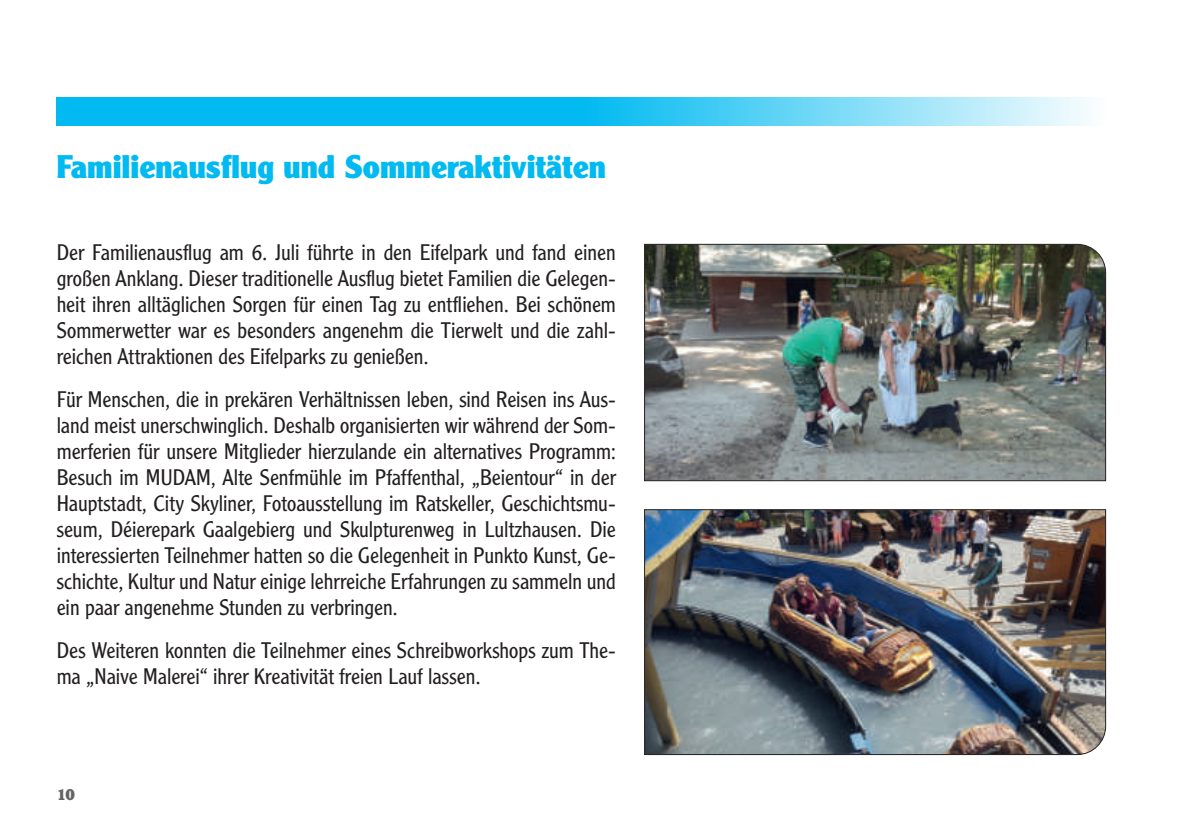
<style>
.page{position:relative;width:1191px;height:840px;background:#fff}
.page>*{position:absolute;margin:0;border:0;box-sizing:border-box;transform-origin:0 0}
.t1{font:900 32px "Clearface Gothic LT Std";color:#00baf1}
.t2{font:300 22px/26px "Clearface Gothic LT Std";color:#231f20;text-align:justify}
.t3{font:900 16px "Clearface Gothic LT Std";color:#636366}
</style>
<div class="page">
<svg style="left:57px;top:98px;width:1031px;height:28px;background:#3ccaf4"></svg>
<img style="left:644px;top:243px;width:462px;height:238px">
<img style="left:644px;top:509px;width:462px;height:245px">
<h1 class="t1" style="left:57px;top:148px;width:551px">Familienausflug und Sommeraktivitäten</h1>
<p class="t2" style="left:57px;top:239px;width:561px">Der Familienausflug am 6. Juli führte in den Eifelpark und fand einen großen Anklang. Dieser traditionelle Ausflug bietet Familien die Gelegen&shy;heit ihren alltäglichen Sorgen für einen Tag zu entfliehen. Bei schönem Sommerwetter war es besonders angenehm die Tierwelt und die zahl&shy;reichen Attraktionen des Eifelparks zu genießen.</p>
<p class="t2" style="left:57px;top:386px;width:561px">Für Menschen, die in prekären Verhältnissen leben, sind Reisen ins Aus&shy;land meist unerschwinglich. Deshalb organisierten wir während der Som&shy;merferien für unsere Mitglieder hierzulande ein alternatives Programm:<br>Besuch im MUDAM, Alte Senfmühle im Pfaffenthal, „Beientour“ in der Hauptstadt, City Skyliner, Fotoausstellung im Ratskeller, Geschichtsmu&shy;seum, Déierepark Gaalgebierg und Skulpturenweg in Lultzhausen. Die interessierten Teilnehmer hatten so die Gelegenheit in Punkto Kunst, Ge&shy;schichte, Kultur und Natur einige lehrreiche Erfahrungen zu sammeln und ein paar angenehme Stunden zu verbringen.</p>
<p class="t2" style="left:57px;top:637px;width:560px">Des Weiteren konnten die Teilnehmer eines Schreibworkshops zum The&shy;ma „Naive Malerei“ ihrer Kreativität freien Lauf lassen.</p>
<p class="t3" style="left:57px;top:785px;width:20px">10</p>
</div>
